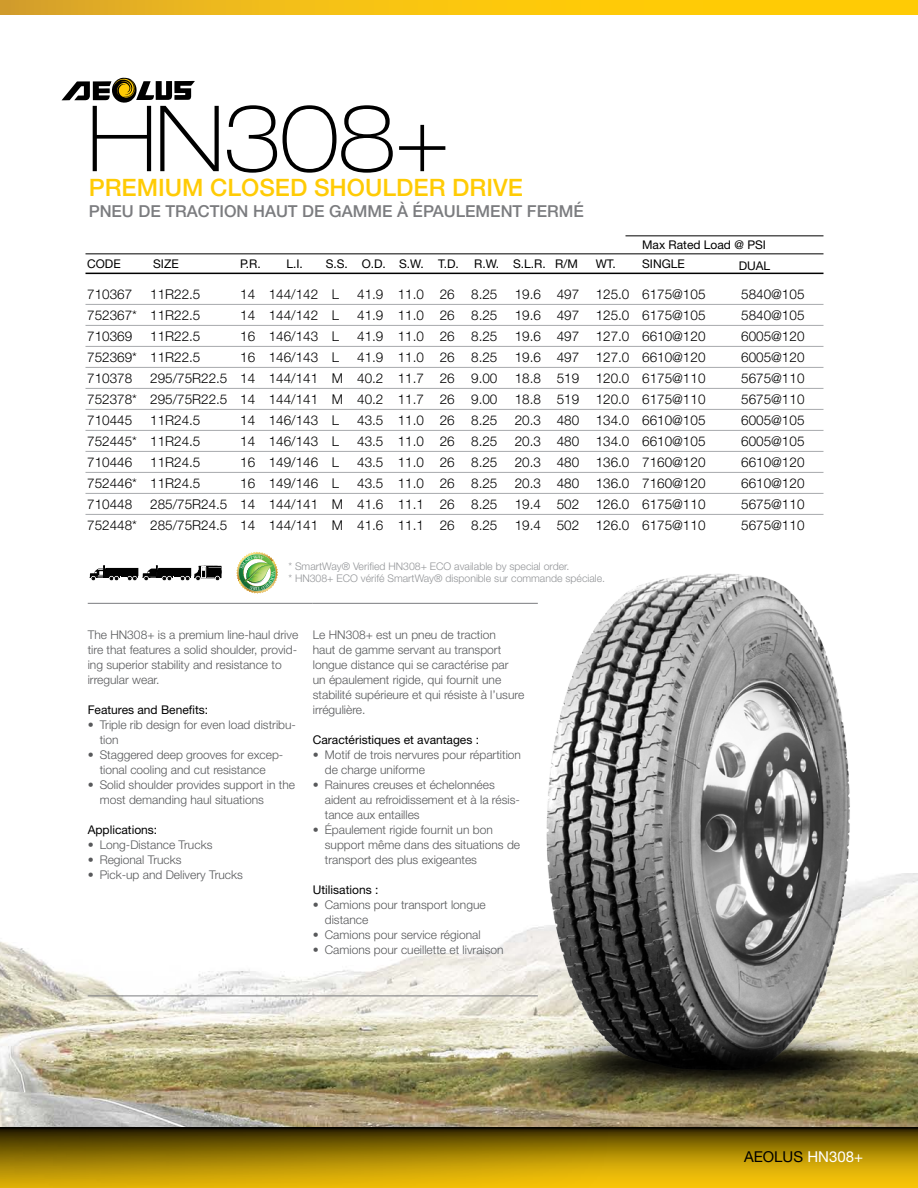
<style>
.page{position:relative;width:918px;height:1188px;background:#fff}
.page>*{position:absolute;margin:0;border:0;box-sizing:border-box;transform-origin:0 0}
.t1{font:100 expanded 91.5px "Helvetica Neue LT Std";letter-spacing:-.02em;color:#000}
.t2{font:500 24px "Helvetica Neue LT Std";color:#ffcb05}
.t3{font:500 16.5px "Helvetica Neue LT Std";color:#7b7c7f}
.t4{font:15px "Helvetica Neue LT Std";color:#000}
.t5{font:300 13.5px "Helvetica Neue LT Std";color:#000}
.t6{font:300 12px/15px "Helvetica Neue LT Std";color:#58595b}
.t7{font:12px "Helvetica Neue LT Std";color:#000}
.t8{font:300 10.5px/12.6px "Helvetica Neue LT Std";color:#939598}
.s1{color:#fff}
</style>
<div class="page">
<img style="left:0;top:77px;width:918px;height:1051px">
<svg style="left:632px;top:1136px;width:286px;height:52px;background:#c19a05"></svg>
<svg style="left:0;top:1128px;width:632px;height:60px;background:#9e7e04"></svg>
<svg style="left:0;top:0;width:918px;height:15px;background:#f4c012"></svg>
<hr style="left:88px;top:603px;width:225px;height:1px;background:#7b7c7f">
<hr style="left:313px;top:603px;width:225px;height:1px;background:#7b7c7f">
<hr style="left:88px;top:996px;width:225px;height:1px;background:#7b7c7f">
<hr style="left:313px;top:996px;width:225px;height:1px;background:#7b7c7f">
<img style="left:515px;top:532px;width:374px;height:464px">
<img style="left:499px;top:996px;width:419px;height:140px">
<svg style="left:90px;top:566px;width:131px;height:15px"></svg>
<svg style="left:62px;top:78px;width:133px;height:25px"></svg>
<hr style="left:86px;top:304px;width:738px;height:1px;background:#a7a9ac">
<hr style="left:86px;top:325px;width:738px;height:1px;background:#a7a9ac">
<hr style="left:86px;top:346px;width:738px;height:1px;background:#a7a9ac">
<hr style="left:86px;top:367px;width:738px;height:1px;background:#a7a9ac">
<hr style="left:86px;top:388px;width:738px;height:1px;background:#a7a9ac">
<hr style="left:86px;top:253px;width:738px;height:1px;background:#000">
<hr style="left:86px;top:273px;width:738px;height:1px;background:#000">
<hr style="left:626px;top:235px;width:198px;height:1px;background:#000">
<hr style="left:86px;top:409px;width:738px;height:1px;background:#a7a9ac">
<hr style="left:86px;top:430px;width:738px;height:1px;background:#a7a9ac">
<hr style="left:86px;top:451px;width:738px;height:1px;background:#a7a9ac">
<hr style="left:86px;top:472px;width:738px;height:1px;background:#a7a9ac">
<hr style="left:86px;top:493px;width:738px;height:1px;background:#a7a9ac">
<hr style="left:86px;top:514px;width:738px;height:1px;background:#a7a9ac">
<svg style="left:236px;top:552px;width:42px;height:42px"></svg>
<h1 class="t1" style="left:87px;top:84px;width:364px">HN308+</h1>
<h2 class="t2" style="left:89px;top:174px;width:436px">PREMIUM CLOSED SHOULDER DRIVE</h2>
<h3 class="t3" style="left:89px;top:202px;width:497px">PNEU DE TRACTION HAUT DE GAMME À ÉPAULEMENT FERMÉ</h3>
<p class="t7" style="left:642px;top:237px;width:125px">Max Rated Load @ PSI</p>
<p class="t7" style="left:596px;top:257px;width:22px">WT.</p>
<p class="t7" style="left:87px;top:257px;width:35px">CODE</p>
<p class="t7" style="left:153px;top:257px;width:27px">SIZE</p>
<p class="t7" style="left:240px;top:257px;width:22px">P.R.</p>
<p class="t7" style="left:286px;top:257px;width:18px">L.I.</p>
<p class="t7" style="left:326px;top:257px;width:135px">S.S. O.D. S.W. T.D.</p>
<p class="t7" style="left:474px;top:257px;width:105px">R.W. S.L.R. R/M</p>
<p class="t7" style="left:642px;top:257px;width:44px">SINGLE</p>
<p class="t7" style="left:739px;top:258px;width:33px">DUAL</p>
<p class="t5" style="left:87px;top:286px;width:47px">710367</p>
<p class="t5" style="left:150px;top:286px;width:52px">11R22.5</p>
<p class="t5" style="left:240px;top:286px;width:100px">14 144/142 L</p>
<p class="t5" style="left:357px;top:286px;width:142px">41.9 11.0 26 8.25</p>
<p class="t5" style="left:515px;top:286px;width:192px">19.6 497 125.0 6175@105</p>
<p class="t5" style="left:741px;top:286px;width:65px">5840@105</p>
<p class="t5" style="left:87px;top:307px;width:115px">752367* 11R22.5</p>
<p class="t5" style="left:240px;top:307px;width:100px">14 144/142 L</p>
<p class="t5" style="left:357px;top:307px;width:142px">41.9 11.0 26 8.25</p>
<p class="t5" style="left:515px;top:307px;width:192px">19.6 497 125.0 6175@105</p>
<p class="t5" style="left:741px;top:307px;width:65px">5840@105</p>
<p class="t5" style="left:87px;top:328px;width:47px">710369</p>
<p class="t5" style="left:150px;top:328px;width:52px">11R22.5</p>
<p class="t5" style="left:240px;top:328px;width:100px">16 146/143 L</p>
<p class="t5" style="left:357px;top:328px;width:142px">41.9 11.0 26 8.25</p>
<p class="t5" style="left:515px;top:328px;width:192px">19.6 497 127.0 6610@120</p>
<p class="t5" style="left:741px;top:328px;width:65px">6005@120</p>
<p class="t5" style="left:87px;top:349px;width:115px">752369* 11R22.5</p>
<p class="t5" style="left:240px;top:349px;width:100px">16 146/143 L</p>
<p class="t5" style="left:357px;top:349px;width:142px">41.9 11.0 26 8.25</p>
<p class="t5" style="left:515px;top:349px;width:192px">19.6 497 127.0 6610@120</p>
<p class="t5" style="left:741px;top:349px;width:65px">6005@120</p>
<p class="t5" style="left:87px;top:370px;width:47px">710378</p>
<p class="t5" style="left:150px;top:370px;width:349px">295/75R22.5 14 144/141 M 40.2 11.7 26 9.00</p>
<p class="t5" style="left:515px;top:370px;width:192px">18.8 519 120.0 6175@110</p>
<p class="t5" style="left:741px;top:370px;width:65px">5675@110</p>
<p class="t5" style="left:87px;top:391px;width:412px">752378* 295/75R22.5 14 144/141 M 40.2 11.7 26 9.00</p>
<p class="t5" style="left:515px;top:391px;width:192px">18.8 519 120.0 6175@110</p>
<p class="t5" style="left:741px;top:391px;width:65px">5675@110</p>
<p class="t5" style="left:87px;top:412px;width:47px">710445</p>
<p class="t5" style="left:150px;top:412px;width:52px">11R24.5</p>
<p class="t5" style="left:240px;top:412px;width:100px">14 146/143 L</p>
<p class="t5" style="left:357px;top:412px;width:142px">43.5 11.0 26 8.25</p>
<p class="t5" style="left:515px;top:412px;width:192px">20.3 480 134.0 6610@105</p>
<p class="t5" style="left:741px;top:412px;width:65px">6005@105</p>
<p class="t5" style="left:87px;top:433px;width:115px">752445* 11R24.5</p>
<p class="t5" style="left:240px;top:433px;width:100px">14 146/143 L</p>
<p class="t5" style="left:357px;top:433px;width:142px">43.5 11.0 26 8.25</p>
<p class="t5" style="left:515px;top:433px;width:192px">20.3 480 134.0 6610@105</p>
<p class="t5" style="left:741px;top:433px;width:65px">6005@105</p>
<p class="t5" style="left:87px;top:454px;width:47px">710446</p>
<p class="t5" style="left:150px;top:454px;width:52px">11R24.5</p>
<p class="t5" style="left:240px;top:454px;width:100px">16 149/146 L</p>
<p class="t5" style="left:357px;top:454px;width:142px">43.5 11.0 26 8.25</p>
<p class="t5" style="left:515px;top:454px;width:192px">20.3 480 136.0 7160@120</p>
<p class="t5" style="left:741px;top:454px;width:65px">6610@120</p>
<p class="t5" style="left:87px;top:475px;width:115px">752446* 11R24.5</p>
<p class="t5" style="left:240px;top:475px;width:100px">16 149/146 L</p>
<p class="t5" style="left:357px;top:475px;width:142px">43.5 11.0 26 8.25</p>
<p class="t5" style="left:515px;top:475px;width:192px">20.3 480 136.0 7160@120</p>
<p class="t5" style="left:741px;top:475px;width:65px">6610@120</p>
<p class="t5" style="left:87px;top:496px;width:47px">710448</p>
<p class="t5" style="left:150px;top:496px;width:349px">285/75R24.5 14 144/141 M 41.6 11.1 26 8.25</p>
<p class="t5" style="left:515px;top:496px;width:192px">19.4 502 126.0 6175@110</p>
<p class="t5" style="left:741px;top:496px;width:65px">5675@110</p>
<p class="t5" style="left:87px;top:517px;width:412px">752448* 285/75R24.5 14 144/141 M 41.6 11.1 26 8.25</p>
<p class="t5" style="left:515px;top:517px;width:192px">19.4 502 126.0 6175@110</p>
<p class="t5" style="left:741px;top:517px;width:65px">5675@110</p>
<p class="t8" style="left:288px;top:559px;width:318px">* SmartWay® Verified HN308+ ECO available by special order.<br>* HN308+ ECO vérifé SmartWay® disponible sur commande spéciale.</p>
<p class="t6" style="left:88px;top:627px;width:212px">The HN308+ is a premium line-haul drive tire that features a solid shoulder, provid&shy;ing superior stability and resistance to irregular wear.</p>
<p class="t7" style="left:88px;top:702px;width:122px">Features and Benefits:</p>
<p class="t6" style="left:100px;top:717px;width:198px;text-indent:-12px">• Triple rib design for even load distribu&shy;tion</p>
<p class="t6" style="left:88px;top:747px;width:197px;text-align:center">• Staggered deep grooves for excep&shy;tional cooling and cut resistance</p>
<p class="t6" style="left:100px;top:777px;width:197px;text-indent:-12px">• Solid shoulder provides support in the most demanding haul situations</p>
<p class="t7" style="left:88px;top:822px;width:71px">Applications:</p>
<p class="t6" style="left:88px;top:837px;width:126px">• Long-Distance Trucks</p>
<p class="t6" style="left:88px;top:852px;width:95px">• Regional Trucks</p>
<p class="t6" style="left:88px;top:867px;width:157px">• Pick-up and Delivery Trucks</p>
<p class="t6" style="left:313px;top:627px;width:213px">Le HN308+ est un pneu de traction<br>haut de gamme servant au transport longue distance qui se caractérise par un épaulement rigide, qui fournit une stabilité supérieure et qui résiste à l’usure irrégulière.</p>
<p class="t7" style="left:313px;top:732px;width:168px">Caractéristiques et avantages :</p>
<p class="t6" style="left:325px;top:747px;width:198px;text-indent:-12px">• Motif de trois nervures pour répartition de charge uniforme</p>
<p class="t6" style="left:325px;top:777px;width:197px;text-indent:-12px">• Rainures creuses et échelonnées aident au refroidissement et à la résis&shy;tance aux entailles</p>
<p class="t6" style="left:325px;top:822px;width:197px;text-indent:-12px">• Épaulement rigide fournit un bon support même dans des situations de transport des plus exigeantes</p>
<p class="t7" style="left:313px;top:882px;width:67px">Utilisations :</p>
<p class="t6" style="left:325px;top:897px;width:162px;text-indent:-12px">• Camions pour transport longue distance</p>
<p class="t6" style="left:313px;top:927px;width:169px">• Camions pour service régional</p>
<p class="t6" style="left:313px;top:942px;width:192px">• Camions pour cueillette et livraison</p>
<p class="t4" style="left:744px;top:1148px;width:121px">AEOLUS <span class="s1">HN308+</span></p>
</div>
